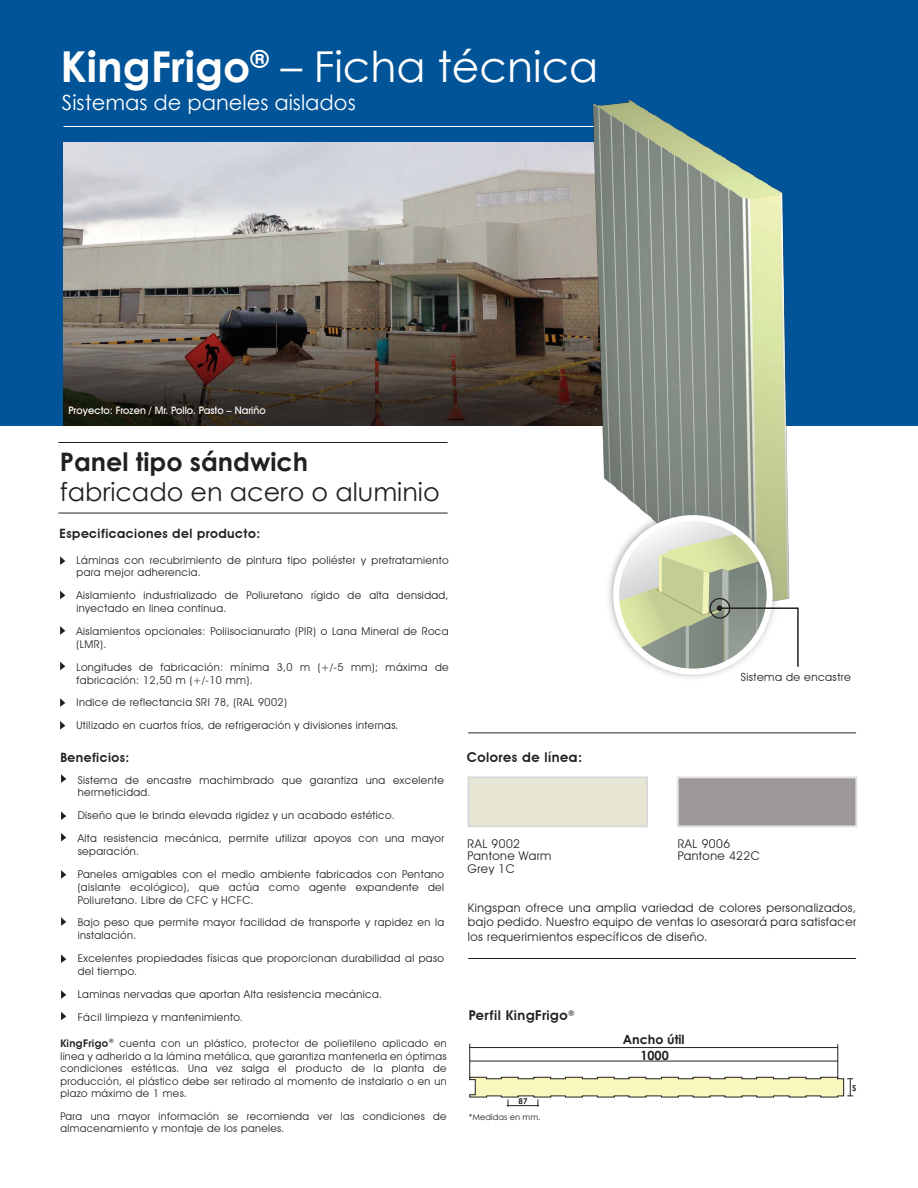
<style>
.page{position:relative;width:918px;height:1188px;background:#fff}
.page>*{position:absolute;margin:0;border:0;box-sizing:border-box;transform-origin:0 0}
.t1{font:42.6px "Century Gothic";color:#fff}
.t2{font:25.5px "Century Gothic";color:#231f20}
.t3{font:700 25.5px "Century Gothic";color:#231f20}
.t4{font:21px "Century Gothic";color:#fff}
.t5{font:600 13.5px "Avant Garde IT Cby BT";letter-spacing:.04em;color:#231f20}
.t6{font:600 12.9px "Avant Garde IT Cby BT";letter-spacing:.04em;color:#231f20}
.t7{font:700 12.6px/16px "Century Gothic";color:#231f20;text-align:center}
.t8{font:12px/12.6px "Avant Garde IT Cby BT";letter-spacing:.04em;color:#231f20}
.t9{font:11.1px "Avant Garde IT Cby BT";letter-spacing:.04em;color:#231f20}
.t10{font:10.65px/12.9px "Avant Garde IT Cby BT";letter-spacing:.04em;color:#231f20}
.t11{font:10.5px/12.6px "Avant Garde IT Cby BT";letter-spacing:.04em;color:#231f20;text-align:justify}
.t12{font:500 10.35px "Avant Garde IT Cby BT";color:#fff}
.t13{font:8.25px "Century Gothic";color:#231f20}
.t14{font:700 8.25px "Century Gothic";color:#231f20}
.t15{font:700 7.95px "Century Gothic";color:#231f20}
.s1{font-weight:700}
.s2{font-weight:600}
</style>
<div class="page">
<div style="left:0;top:0;width:918px;height:425px;background:#015498"></div>
<img style="left:63px;top:143px;width:475px;height:166px">
<hr style="left:58px;top:442px;width:390px;height:1px;background:#231f20">
<hr style="left:64px;top:126px;width:555px;height:1px;background:#fff">
<svg style="left:63px;top:309px;width:475px;height:116px;background:#4a4038"></svg>
<hr style="left:58px;top:513px;width:390px;height:1px;background:#231f20">
<svg style="left:60px;top:556px;width:5px;height:9px"></svg>
<svg style="left:60px;top:591px;width:5px;height:8px"></svg>
<svg style="left:60px;top:626px;width:5px;height:9px"></svg>
<svg style="left:60px;top:662px;width:5px;height:8px"></svg>
<svg style="left:60px;top:698px;width:5px;height:9px"></svg>
<svg style="left:60px;top:721px;width:5px;height:9px"></svg>
<svg style="left:61px;top:774px;width:5px;height:9px"></svg>
<svg style="left:61px;top:811px;width:5px;height:9px"></svg>
<svg style="left:61px;top:833px;width:5px;height:8px"></svg>
<svg style="left:61px;top:870px;width:5px;height:9px"></svg>
<svg style="left:61px;top:917px;width:5px;height:9px"></svg>
<svg style="left:61px;top:954px;width:5px;height:9px"></svg>
<svg style="left:61px;top:990px;width:5px;height:9px"></svg>
<svg style="left:61px;top:1012px;width:5px;height:8px"></svg>
<img style="left:538px;top:99px;width:316px;height:361px">
<div style="left:467px;top:776px;width:181px;height:51px;background:#e7e5d4;border:2px solid #d8d9db"></div>
<div style="left:677px;top:776px;width:180px;height:51px;background:#9b9897;border:2px solid #e0e1e3"></div>
<hr style="left:468px;top:958px;width:388px;height:1px;background:#231f20">
<hr style="left:468px;top:733px;width:388px;height:1px;background:#231f20">
<img style="left:603px;top:460px;width:186px;height:218px">
<svg style="left:616px;top:518px;width:154px;height:154px"></svg>
<hr style="left:469px;top:1044px;width:1px;height:35px;background:#231f20">
<hr style="left:838px;top:1044px;width:1px;height:35px;background:#231f20">
<hr style="left:469px;top:1061px;width:369px;height:1px;background:#231f20">
<hr style="left:469px;top:1047px;width:369px;height:1px;background:#231f20">
<svg style="left:469px;top:1077px;width:384px;height:30px"></svg>
<svg style="left:616px;top:533px;width:183px;height:139px"></svg>
<h1 class="t1" style="left:60px;top:41px;width:539px"><span class="s1">KingFrigo</span><sup>®</sup> – Ficha técnica</h1>
<h3 class="t4" style="left:62px;top:89px;width:295px">Sistemas de paneles aislados</h3>
<p class="t12" style="left:68px;top:404px;width:199px">Proyecto: Frozen / Mr. Pollo. Pasto – Nariño</p>
<h2 class="t3" style="left:60px;top:445px;width:250px">Panel tipo sándwich</h2>
<h2 class="t2" style="left:60px;top:477px;width:381px">fabricado en acero o aluminio</h2>
<p class="t6" style="left:60px;top:526px;width:202px">Especificaciones del producto:</p>
<p class="t10" style="left:77px;top:553px;width:374px">Láminas con recubrimiento de pintura tipo poliéster y pretratamiento para mejor adherencia.</p>
<p class="t10" style="left:77px;top:589px;width:374px">Aislamiento industrializado de Poliuretano rígido de alta densidad, inyectado en linea continua.</p>
<p class="t10" style="left:77px;top:625px;width:374px">Aislamientos opcionales: Poliisocianurato (PIR) o Lana Mineral de Roca (LMR).</p>
<p class="t10" style="left:77px;top:660px;width:374px">Longitudes de fabricación: mínima 3,0 m (+/-5 mm); máxima de fabricación: 12,50 m (+/-10 mm).</p>
<p class="t10" style="left:77px;top:691px;width:324px;line-height:22.8px">Indice de reflectancia SRI 78, (RAL 9002)<br>Utilizado en cuartos fríos, de refrigeración y divisiones internas.</p>
<p class="t6" style="left:60px;top:750px;width:71px">Beneficios:</p>
<p class="t10" style="left:78px;top:773px;width:368px">Sistema de encastre machimbrado que garantiza una excelente hermeticidad.</p>
<p class="t10" style="left:78px;top:804px;width:368px;line-height:22.8px">Diseño que le brinda elevada rigidez y un acabado estético.<br>Alta resistencia mecánica, permite utilizar apoyos con una mayor</p>
<p class="t10" style="left:78px;top:840px;width:368px;line-height:22.8px">separación.<br>Paneles amigables con el medio ambiente fabricados con Pentano</p>
<p class="t10" style="left:78px;top:880px;width:368px">(aislante ecológico), que actúa como agente expandente del<br>Poliuretano. Libre de CFC y HCFC.</p>
<p class="t10" style="left:78px;top:916px;width:368px">Bajo peso que permite mayor facilidad de transporte y rapidez en la instalación.</p>
<p class="t10" style="left:78px;top:952px;width:368px">Excelentes propiedades físicas que proporcionan durabilidad al paso del tiempo.</p>
<p class="t10" style="left:78px;top:983px;width:306px;line-height:22.8px">Laminas nervadas que aportan Alta resistencia mecánica.<br>Fácil limpieza y mantenimiento.</p>
<p class="t11" style="left:60px;top:1037px;width:388px"><span class="s2">KingFrigo</span><sup>®</sup> cuenta con un plástico, protector de polietileno aplicado en línea y adherido a la lámina metálica, que garantiza mantenerla en óptimas condiciones estéticas. Una vez salga el producto de la planta de producción, el plástico debe ser retirado al momento de instalarlo o en un plazo máximo de 1 mes.</p>
<p class="t11" style="left:60px;top:1109px;width:388px">Para una mayor información se recomienda ver las condiciones de almacenamiento y montaje de los paneles.</p>
<p class="t5" style="left:467px;top:749px;width:117px">Colores de línea:</p>
<p class="t9" style="left:741px;top:670px;width:112px">Sistema de encastre</p>
<p class="t8" style="left:468px;top:837px;width:85px">RAL 9002<br>Pantone Warm<br>Grey 1C</p>
<p class="t8" style="left:678px;top:837px;width:84px">RAL 9006<br>Pantone 422C</p>
<p class="t8" style="left:468px;top:901px;width:390px;line-height:14.4px;text-align:justify">Kingspan ofrece una amplia variedad de colores personalizados, bajo pedido. Nuestro equipo de ventas lo asesorará para satisfacer los requerimientos específicos de diseño.</p>
<p class="t5" style="left:469px;top:1007px;width:107px">Perfil KingFrigo<sup>®</sup></p>
<p class="t15" style="left:519px;top:1096px;width:10px">87</p>
<p class="t13" style="left:469px;top:1112px;width:73px">*Medidas en mm.</p>
<p class="t7" style="left:623px;top:1031px;width:63px">Ancho útil<br>1000</p>
<p class="t14" style="left:852px;top:1083px;width:6px">S</p>
</div>
